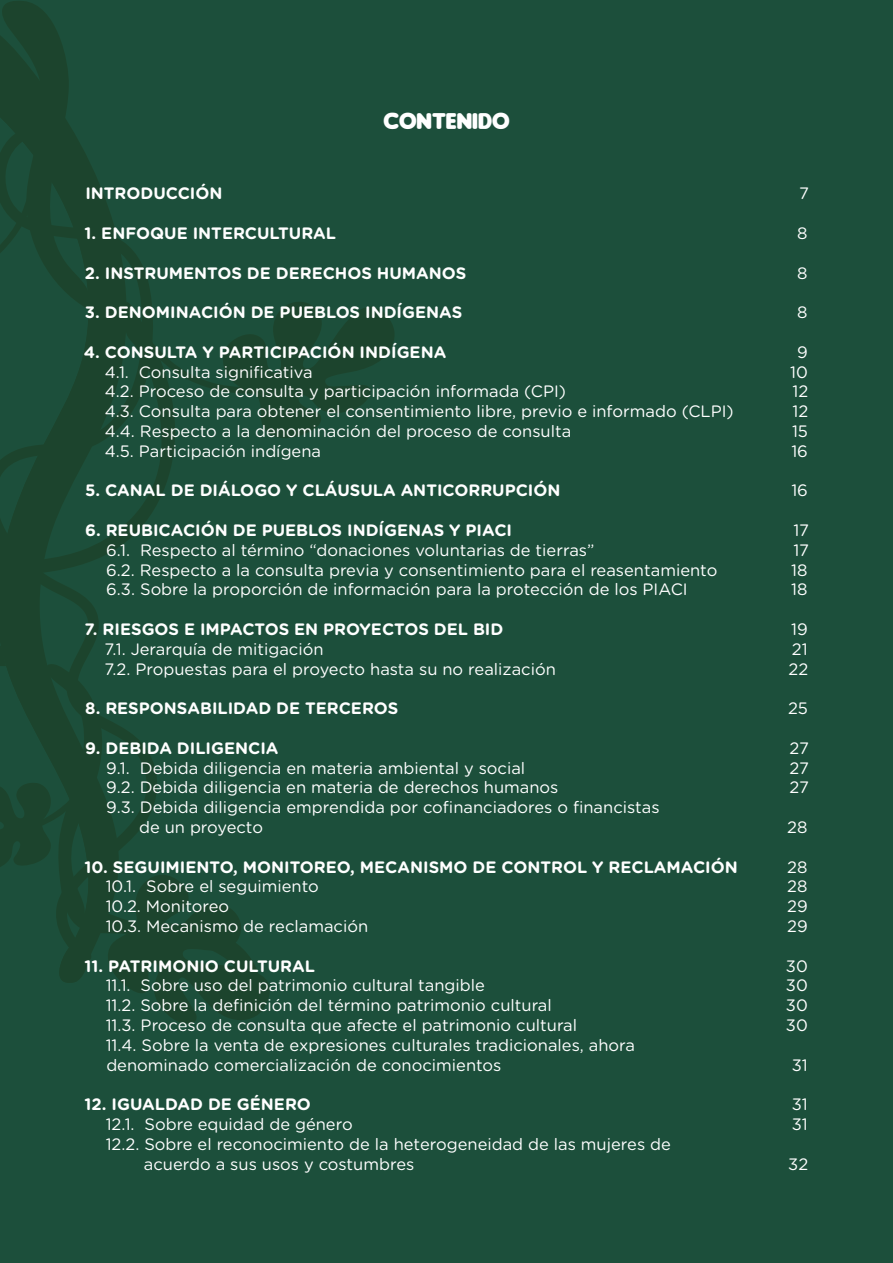
<style>
.page{position:relative;width:893px;height:1263px;background:#1c4f3b}
.page>*{position:absolute;margin:0;border:0;box-sizing:border-box;transform-origin:0 0}
.Paragraph{font:24px "Insaniburger";color:#fff}
.Blockquote___Paragra{font:16.5px "Gotham Rounded";color:#fff}
.Paragraph-2{font:700 16.5px "Gotham Rounded";color:#fff}
.Paragraph-3{font:16.5px "Gotham Rounded";color:#fff}
</style>
<div class="page">
<svg style="left:115px;top:231px;width:17px;height:71px"></svg>
<svg style="left:92px;top:168px;width:23px;height:134px;fill:#1c442d"></svg>
<svg style="left:0;top:302px;width:175px;height:361px"></svg>
<svg style="left:0;top:1px;width:92px;height:309px"></svg>
<svg style="left:0;top:663px;width:270px;height:361px"></svg>
<svg style="left:0;top:468px;width:45px;height:170px"></svg>
<svg style="left:140px;top:300px;width:254px;height:139px"></svg>
<p class="Paragraph" style="left:383px;top:107px;width:31px">CONTENIDO</p>
<p class="Paragraph-2" style="left:85px;top:181px;width:139px">INTRODUCCIÓN</p>
<p class="Paragraph-3" style="left:799px;top:182px;width:11px">7</p>
<p class="Paragraph-2" style="left:85px;top:221px;width:253px">1. ENFOQUE INTERCULTURAL</p>
<p class="Paragraph-3" style="left:797px;top:222px;width:12px">8</p>
<p class="Paragraph-2" style="left:85px;top:261px;width:383px">2. INSTRUMENTOS DE DERECHOS HUMANOS</p>
<p class="Paragraph-3" style="left:797px;top:261px;width:12px">8</p>
<p class="Paragraph-2" style="left:85px;top:300px;width:379px">3. DENOMINACIÓN DE PUEBLOS INDÍGENAS</p>
<p class="Paragraph-3" style="left:797px;top:301px;width:12px">8</p>
<p class="Paragraph-2" style="left:84px;top:340px;width:364px">4. CONSULTA Y PARTICIPACIÓN INDÍGENA</p>
<p class="Paragraph-3" style="left:797px;top:341px;width:12px">9</p>
<p class="Blockquote___Paragra" style="left:105px;top:360px;width:210px">4.1. Consulta significativa</p>
<p class="Blockquote___Paragra" style="left:790px;top:360px;width:19px">10</p>
<p class="Blockquote___Paragra" style="left:105px;top:380px;width:463px">4.2. Proceso de consulta y participación informada (CPI)</p>
<p class="Blockquote___Paragra" style="left:792px;top:380px;width:17px">12</p>
<p class="Blockquote___Paragra" style="left:105px;top:400px;width:630px">4.3. Consulta para obtener el consentimiento libre, previo e informado (CLPI)</p>
<p class="Blockquote___Paragra" style="left:792px;top:400px;width:17px">12</p>
<p class="Blockquote___Paragra" style="left:105px;top:420px;width:468px">4.4. Respecto a la denominación del proceso de consulta</p>
<p class="Blockquote___Paragra" style="left:792px;top:420px;width:18px">15</p>
<p class="Blockquote___Paragra" style="left:105px;top:440px;width:218px">4.5. Participación indígena</p>
<p class="Blockquote___Paragra" style="left:791px;top:440px;width:18px">16</p>
<p class="Paragraph-2" style="left:85px;top:478px;width:477px">5. CANAL DE DIÁLOGO Y CLÁUSULA ANTICORRUPCIÓN</p>
<p class="Paragraph-3" style="left:791px;top:479px;width:18px">16</p>
<p class="Paragraph-2" style="left:85px;top:518px;width:428px">6. REUBICACIÓN DE PUEBLOS INDÍGENAS Y PIACI</p>
<p class="Paragraph-3" style="left:793px;top:519px;width:17px">17</p>
<p class="Blockquote___Paragra" style="left:106px;top:539px;width:490px">6.1. Respecto al término “donaciones voluntarias de tierras”</p>
<p class="Blockquote___Paragra" style="left:793px;top:539px;width:17px">17</p>
<p class="Blockquote___Paragra" style="left:106px;top:558px;width:613px">6.2. Respecto a la consulta previa y consentimiento para el reasentamiento</p>
<p class="Blockquote___Paragra" style="left:791px;top:558px;width:18px">18</p>
<p class="Blockquote___Paragra" style="left:106px;top:578px;width:583px">6.3. Sobre la proporción de información para la protección de los PIACI</p>
<p class="Blockquote___Paragra" style="left:791px;top:578px;width:18px">18</p>
<p class="Paragraph-2" style="left:84px;top:617px;width:420px">7. RIESGOS E IMPACTOS EN PROYECTOS DEL BID</p>
<p class="Paragraph-3" style="left:791px;top:618px;width:18px">19</p>
<p class="Blockquote___Paragra" style="left:104px;top:638px;width:221px">7.1. Jerarquía de mitigación</p>
<p class="Blockquote___Paragra" style="left:792px;top:638px;width:17px">21</p>
<p class="Blockquote___Paragra" style="left:104px;top:657px;width:453px">7.2. Propuestas para el proyecto hasta su no realización</p>
<p class="Blockquote___Paragra" style="left:788px;top:657px;width:21px">22</p>
<p class="Paragraph-2" style="left:85px;top:696px;width:315px">8. RESPONSABILIDAD DE TERCEROS</p>
<p class="Paragraph-3" style="left:788px;top:697px;width:21px">25</p>
<p class="Paragraph-2" style="left:85px;top:736px;width:195px">9. DEBIDA DILIGENCIA</p>
<p class="Paragraph-3" style="left:790px;top:737px;width:21px">27</p>
<p class="Blockquote___Paragra" style="left:106px;top:756px;width:421px">9.1. Debida diligencia en materia ambiental y social</p>
<p class="Blockquote___Paragra" style="left:790px;top:756px;width:21px">27</p>
<p class="Blockquote___Paragra" style="left:106px;top:776px;width:454px">9.2. Debida diligencia en materia de derechos humanos</p>
<p class="Blockquote___Paragra" style="left:790px;top:776px;width:21px">27</p>
<p class="Blockquote___Paragra" style="left:106px;top:796px;width:555px">9.3. Debida diligencia emprendida por cofinanciadores o financistas</p>
<p class="Blockquote___Paragra" style="left:139px;top:816px;width:125px">de un proyecto</p>
<p class="Blockquote___Paragra" style="left:787px;top:816px;width:22px">28</p>
<p class="Paragraph-2" style="left:85px;top:855px;width:655px">10. SEGUIMIENTO, MONITOREO, MECANISMO DE CONTROL Y RECLAMACIÓN</p>
<p class="Paragraph-3" style="left:787px;top:855px;width:22px">28</p>
<p class="Blockquote___Paragra" style="left:106px;top:875px;width:215px">10.1. Sobre el seguimiento</p>
<p class="Blockquote___Paragra" style="left:787px;top:875px;width:22px">28</p>
<p class="Blockquote___Paragra" style="left:106px;top:895px;width:125px">10.2. Monitoreo</p>
<p class="Blockquote___Paragra" style="left:787px;top:895px;width:22px">29</p>
<p class="Blockquote___Paragra" style="left:106px;top:915px;width:264px">10.3. Mecanismo de reclamación</p>
<p class="Blockquote___Paragra" style="left:787px;top:915px;width:22px">29</p>
<p class="Paragraph-2" style="left:85px;top:954px;width:232px">11. PATRIMONIO CULTURAL</p>
<p class="Paragraph-3" style="left:786px;top:954px;width:23px">30</p>
<p class="Blockquote___Paragra" style="left:106px;top:974px;width:381px">11.1. Sobre uso del patrimonio cultural tangible</p>
<p class="Blockquote___Paragra" style="left:786px;top:974px;width:23px">30</p>
<p class="Blockquote___Paragra" style="left:106px;top:994px;width:448px">11.2. Sobre la definición del término patrimonio cultural</p>
<p class="Blockquote___Paragra" style="left:786px;top:994px;width:23px">30</p>
<p class="Blockquote___Paragra" style="left:106px;top:1014px;width:473px">11.3. Proceso de consulta que afecte el patrimonio cultural</p>
<p class="Blockquote___Paragra" style="left:786px;top:1014px;width:23px">30</p>
<p class="Blockquote___Paragra" style="left:106px;top:1034px;width:531px">11.4. Sobre la venta de expresiones culturales tradicionales, ahora</p>
<p class="Blockquote___Paragra" style="left:106px;top:1053px;width:397px">denominado comercialización de conocimientos</p>
<p class="Blockquote___Paragra" style="left:792px;top:1053px;width:18px">31</p>
<p class="Paragraph-2" style="left:85px;top:1092px;width:228px">12. IGUALDAD DE GÉNERO</p>
<p class="Paragraph-3" style="left:792px;top:1093px;width:18px">31</p>
<p class="Blockquote___Paragra" style="left:106px;top:1113px;width:249px">12.1. Sobre equidad de género</p>
<p class="Blockquote___Paragra" style="left:792px;top:1113px;width:18px">31</p>
<p class="Blockquote___Paragra" style="left:106px;top:1133px;width:567px">12.2. Sobre el reconocimiento de la heterogeneidad de las mujeres de</p>
<p class="Blockquote___Paragra" style="left:144px;top:1152px;width:272px">acuerdo a sus usos y costumbres</p>
<p class="Blockquote___Paragra" style="left:788px;top:1152px;width:21px">32</p>
</div>
